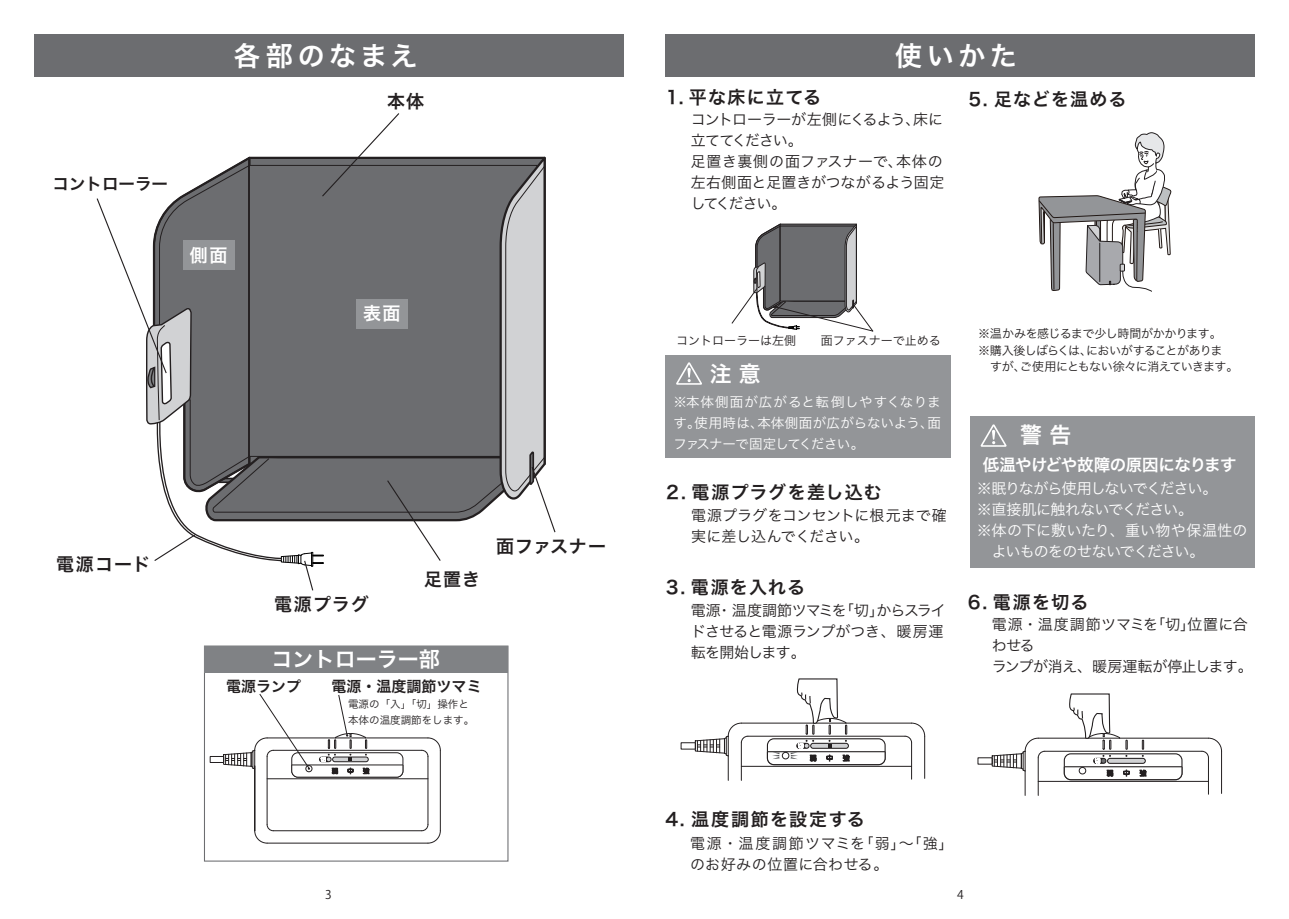
<style>
.page{position:relative;width:1289px;height:919px;background:#fff}
.page>*{position:absolute;margin:0;border:0;box-sizing:border-box;transform-origin:0 0}
.t1{font:27px "Hira Kaku Pro N W6";letter-spacing:.165em;color:#fff}
.t2{font:21.9px "Hira Kaku Pro N W6";color:#fff}
.t3{font:21px "Hira Kaku Pro N W6";color:#fff}
.t4{font:18px "Hira Kaku Pro N W6";letter-spacing:.065em;color:#231f20}
.t5{font:18px "Hira Kaku Pro N W6";letter-spacing:.09em;color:#231f20}
.t6{font:18px "Hira Kaku Pro N W6";color:#fff}
.t7{font:16.5px "Hira Kaku Pro N W6";letter-spacing:-.04em;color:#fff}
.t8{font:16.5px "Hira Kaku Pro N W6";color:#231f20}
.t9{font:15px/21px "Hira Kaku Pro N W3";letter-spacing:-.015em;color:#231f20}
.t10{font:15px/21px "Hira Kaku Pro N W3";letter-spacing:-.05em;color:#fff}
.t11{font:15px/21px "Hira Kaku Pro N W3";letter-spacing:-.04em;color:#231f20}
.t12{font:15px/21px "Hira Kaku Pro N W3";letter-spacing:.035em;color:#231f20}
.t13{font:15px "Hira Kaku Pro N W6";color:#231f20}
.t14{font:13.5px/21px "Hira Kaku Pro N W3";letter-spacing:.005em;color:#fff;text-align:justify}
.t15{font:12px/16.5px "Hira Kaku Pro N W3";letter-spacing:-.035em;color:#231f20}
.t16{font:12px "Hira Kaku Pro N W3";color:#231f20}
.t17{font:12px "Koz Go Pr 6 N";color:#231f20}
.t18{font:10.5px/15px "Hira Kaku Pro N W3";color:#231f20}
</style>
<div class="page">
<div style="left:665px;top:34px;width:589px;height:43px;background:#6c6d70"></div>
<div style="left:34px;top:34px;width:589px;height:43px;background:#6c6d70"></div>
<div style="left:970px;top:416px;width:285px;height:151px;background:#939598"></div>
<svg style="left:980px;top:424px;width:26px;height:22px"></svg>
<div style="left:665px;top:355px;width:285px;height:102px;background:#939598"></div>
<svg style="left:676px;top:362px;width:26px;height:22px"></svg>
<svg style="left:96px;top:113px;width:460px;height:478px"></svg>
<div style="left:356px;top:299px;width:51px;height:29px;background:#939598"></div>
<div style="left:183px;top:240px;width:51px;height:30px;background:#939598"></div>
<hr style="left:924px;top:736px;width:1px;height:42px;background:#231f20">
<hr style="left:741px;top:722px;width:170px;height:1px;background:#231f20">
<hr style="left:728px;top:736px;width:1px;height:44px;background:#231f20">
<hr style="left:748px;top:735px;width:157px;height:1px;background:#231f20">
<hr style="left:741px;top:742px;width:1px;height:38px;background:#231f20">
<hr style="left:911px;top:742px;width:1px;height:37px;background:#231f20">
<svg style="left:904px;top:722px;width:21px;height:21px"></svg>
<hr style="left:741px;top:766px;width:170px;height:1px;background:#231f20">
<svg style="left:694px;top:722px;width:54px;height:34px"></svg>
<div style="left:680px;top:742px;width:15px;height:7px;border:1px solid #231f20"></div>
<svg style="left:766px;top:678px;width:120px;height:87px"></svg>
<hr style="left:767px;top:751px;width:118px;height:1px;background:#231f20">
<svg style="left:1038px;top:132px;width:133px;height:160px"></svg>
<hr style="left:1221px;top:751px;width:1px;height:42px;background:#231f20">
<hr style="left:1038px;top:737px;width:170px;height:1px;background:#231f20">
<hr style="left:1024px;top:751px;width:1px;height:44px;background:#231f20">
<hr style="left:1044px;top:750px;width:157px;height:1px;background:#231f20">
<hr style="left:1037px;top:757px;width:1px;height:38px;background:#231f20">
<hr style="left:1208px;top:757px;width:1px;height:37px;background:#231f20">
<svg style="left:1201px;top:737px;width:21px;height:21px"></svg>
<hr style="left:1038px;top:781px;width:170px;height:1px;background:#231f20">
<svg style="left:991px;top:737px;width:54px;height:34px"></svg>
<svg style="left:1063px;top:693px;width:119px;height:87px"></svg>
<hr style="left:1064px;top:766px;width:117px;height:1px;background:#231f20">
<svg style="left:731px;top:223px;width:142px;height:109px"></svg>
<hr style="left:267px;top:842px;width:161px;height:1px;background:#231f20">
<hr style="left:440px;top:750px;width:1px;height:80px;background:#231f20">
<hr style="left:267px;top:737px;width:161px;height:1px;background:#231f20">
<hr style="left:254px;top:750px;width:1px;height:80px;background:#231f20">
<hr style="left:273px;top:749px;width:149px;height:1px;background:#231f20">
<hr style="left:273px;top:830px;width:149px;height:1px;background:#231f20">
<hr style="left:267px;top:756px;width:1px;height:68px;background:#231f20">
<hr style="left:427px;top:756px;width:1px;height:68px;background:#231f20">
<svg style="left:254px;top:823px;width:20px;height:20px"></svg>
<svg style="left:421px;top:823px;width:20px;height:20px"></svg>
<svg style="left:421px;top:737px;width:20px;height:20px"></svg>
<hr style="left:267px;top:778px;width:161px;height:1px;background:#231f20">
<div style="left:210px;top:756px;width:14px;height:6px;border:1px solid #231f20"></div>
<div style="left:204px;top:646px;width:304px;height:26px;background:#808285"></div>
<svg style="left:223px;top:693px;width:181px;height:84px"></svg>
<h1 class="t1" style="left:233px;top:31px;width:186px">各部のなまえ</h1>
<p class="t4" style="left:387px;top:84px;width:39px">本体</p>
<p class="t8" style="left:53px;top:168px;width:117px">コントローラー</p>
<p class="t6" style="left:190px;top:239px;width:39px">側面</p>
<p class="t6" style="left:363px;top:297px;width:39px">表面</p>
<p class="t4" style="left:56px;top:548px;width:96px">電源コード</p>
<p class="t4" style="left:274px;top:588px;width:96px">電源プラグ</p>
<p class="t4" style="left:424px;top:563px;width:58px">足置き</p>
<h3 class="t3" style="left:272px;top:640px;width:169px">コントローラー部</h3>
<p class="t18" style="left:348px;top:696px;width:127px">電源の「入」「切」操作と本体の温度調節をします。</p>
<p class="t13" style="left:226px;top:672px;width:76px">電源ランプ</p>
<p class="t13" style="left:331px;top:672px;width:151px">電源・温度調節ツマミ</p>
<p class="t4" style="left:496px;top:529px;width:111px">面ファスナー</p>
<p class="t4" style="left:665px;top:80px;width:157px">1. 平な床に立てる</p>
<h1 class="t1" style="left:895px;top:31px;width:123px">使いかた</h1>
<p class="t4" style="left:968px;top:83px;width:160px">5. 足などを温める</p>
<p class="t9" style="left:690px;top:108px;width:255px">コントローラーが左側にくるよう、床に立ててください。<br>足置き裏側の面ファスナーで、本体の左右側面と足置きがつながるよう固定してください。</p>
<p class="t16" style="left:676px;top:329px;width:121px">コントローラーは左側</p>
<p class="t16" style="left:820px;top:329px;width:121px">面ファスナーで止める</p>
<h2 class="t2" style="left:709px;top:354px;width:53px">注 意</h2>
<p class="t14" style="left:673px;top:390px;width:269px">※本体側面が広がると転倒しやすくなります。使用時は、本体側面が広がらないよう、面ファスナーで固定してください。</p>
<p class="t4" style="left:666px;top:475px;width:217px">2. 電源プラグを差し込む</p>
<p class="t9" style="left:691px;top:504px;width:257px">電源プラグをコンセントに根元まで確実に差し込んでください。</p>
<p class="t4" style="left:665px;top:570px;width:141px">3. 電源を入れる</p>
<p class="t11" style="left:690px;top:599px;width:257px">電源・温度調節ツマミを「切」からスライドさせると電源ランプがつき、暖房運転を開始します。</p>
<p class="t15" style="left:978px;top:325px;width:262px">※温かみを感じるまで少し時間がかかります。<br>※購入後しばらくは、においがすることがありま<br>　すが、ご使用にともない徐々に消えていきます。</p>
<h2 class="t2" style="left:1020px;top:415px;width:53px">警 告</h2>
<p class="t7" style="left:982px;top:450px;width:255px">低温やけどや故障の原因になります</p>
<p class="t10" style="left:976px;top:477px;width:272px">※眠りながら使用しないでください。<br>※直接肌に触れないでください。<br>※体の下に敷いたり、重い物や保温性の　よいものをのせないでください。</p>
<p class="t4" style="left:967px;top:586px;width:122px">6. 電源を切る</p>
<p class="t9" style="left:991px;top:613px;width:262px">電源・温度調節ツマミを「切」位置に合わせる<br>ランプが消え、暖房運転が停止します。</p>
<p class="t5" style="left:665px;top:803px;width:201px">4. 温度調節を設定する</p>
<p class="t12" style="left:690px;top:831px;width:265px">電源・温度調節ツマミを「弱」～「強」のお好みの位置に合わせる。</p>
<p class="t17" style="left:325px;top:888px;width:8px">3</p>
<p class="t17" style="left:957px;top:888px;width:8px">4</p>
</div>
